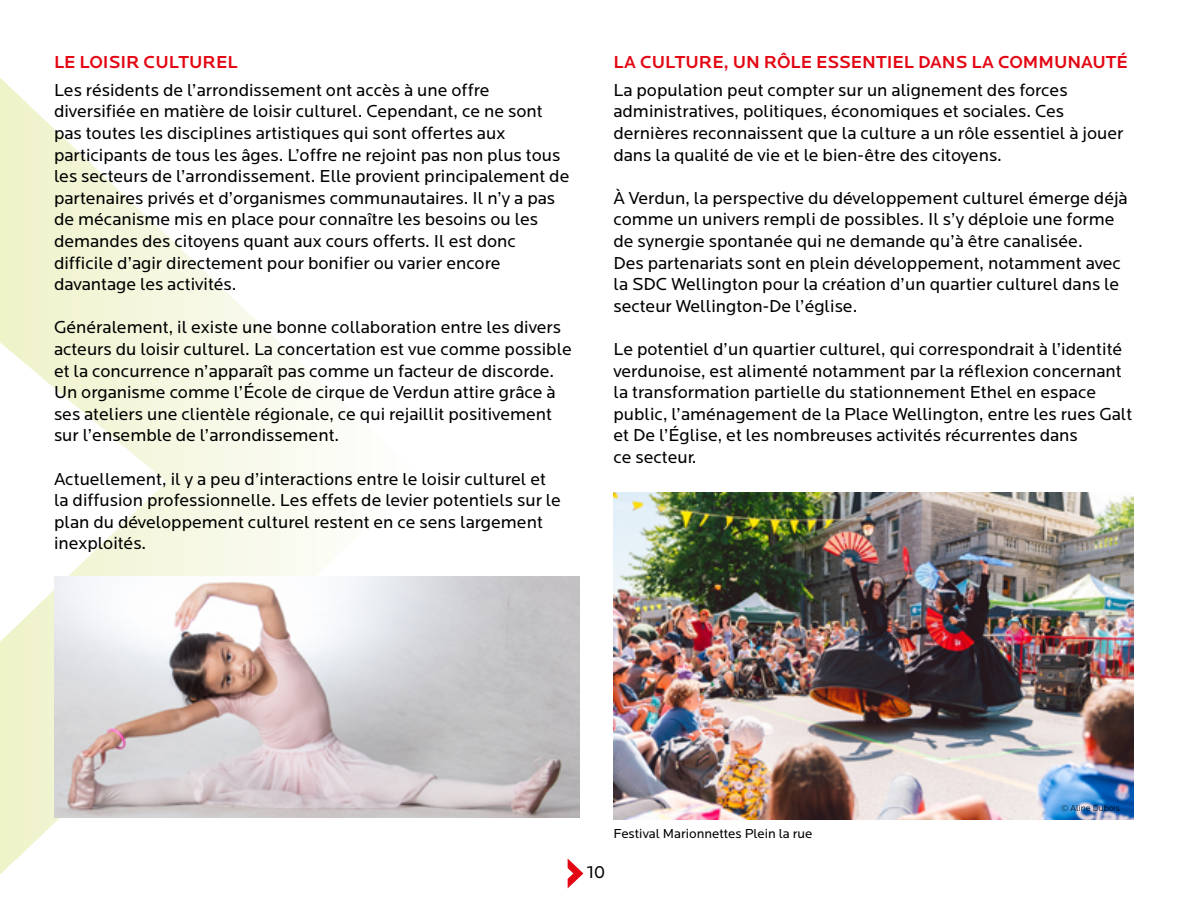
<style>
.page{position:relative;width:1188px;height:918px;background:#fff}
.page>*{position:absolute;margin:0;border:0;box-sizing:border-box;transform-origin:0 0}
.t1{font:18px/21.6px "Locator";color:#000}
.t2{font:500 18px "Locator";color:#e30613}
.t3{font:13.5px "Locator";color:#000}
.t4{font:300 9px "Locator";color:#000}
</style>
<div class="page">
<svg style="left:0;top:78px;width:421px;height:797px"></svg>
<svg style="left:568px;top:859px;width:15px;height:29px"></svg>
<svg style="left:0;top:342px;width:166px;height:300px"></svg>
<img style="left:613px;top:492px;width:521px;height:328px">
<img style="left:54px;top:577px;width:526px;height:241px">
<p class="t2" style="left:54px;top:51px;width:185px">LE LOISIR CULTUREL</p>
<p class="t1" style="left:54px;top:79px;width:517px">Les résidents de l’arrondissement ont accès à une offre diversifiée en matière de loisir culturel. Cependant, ce ne sont pas toutes les disciplines artistiques qui sont offertes aux participants de tous les âges. L’offre ne rejoint pas non plus tous les secteurs de l’arrondissement. Elle provient principalement de partenaires privés et d’organismes communautaires. Il n’y a pas de mécanisme mis en place pour connaître les besoins ou les demandes des citoyens quant aux cours offerts. Il est donc difficile d’agir directement pour bonifier ou varier encore davantage les activités.</p>
<p class="t1" style="left:54px;top:317px;width:519px">Généralement, il existe une bonne collaboration entre les divers acteurs du loisir culturel. La concertation est vue comme possible et la concurrence n’apparaît pas comme un facteur de discorde.<br>Un organisme comme l’École de cirque de Verdun attire grâce à ses ateliers une clientèle régionale, ce qui rejaillit positivement sur l’ensemble de l’arrondissement.</p>
<p class="t1" style="left:54px;top:468px;width:508px">Actuellement, il y a peu d’interactions entre le loisir culturel et la diffusion professionnelle. Les effets de levier potentiels sur le plan du développement culturel restent en ce sens largement inexploités.</p>
<p class="t2" style="left:613px;top:51px;width:516px">LA CULTURE, UN RÔLE ESSENTIEL DANS LA COMMUNAUTÉ</p>
<p class="t1" style="left:613px;top:79px;width:512px">La population peut compter sur un alignement des forces administratives, politiques, économiques et sociales. Ces dernières reconnaissent que la culture a un rôle essentiel à jouer dans la qualité de vie et le bien-être des citoyens.</p>
<p class="t1" style="left:613px;top:187px;width:516px">À Verdun, la perspective du développement culturel émerge déjà comme un univers rempli de possibles. Il s’y déploie une forme de synergie spontanée qui ne demande qu’à être canalisée.<br>Des partenariats sont en plein développement, notamment avec la SDC Wellington pour la création d’un quartier culturel dans le secteur Wellington-De l’église.</p>
<p class="t1" style="left:613px;top:339px;width:521px">Le potentiel d’un quartier culturel, qui correspondrait à l’identité verdunoise, est alimenté notamment par la réflexion concernant la transformation partielle du stationnement Ethel en espace public, l’aménagement de la Place Wellington, entre les rues Galt et De l’Église, et les nombreuses activités récurrentes dans<br>ce secteur.</p>
<p class="t3" style="left:613px;top:826px;width:201px">Festival Marionnettes Plein la rue</p>
<p class="t1" style="left:587px;top:861px;width:20px">10</p>
<p class="t4" style="left:1062px;top:803px;width:60px">© Aline Dubois</p>
</div>
